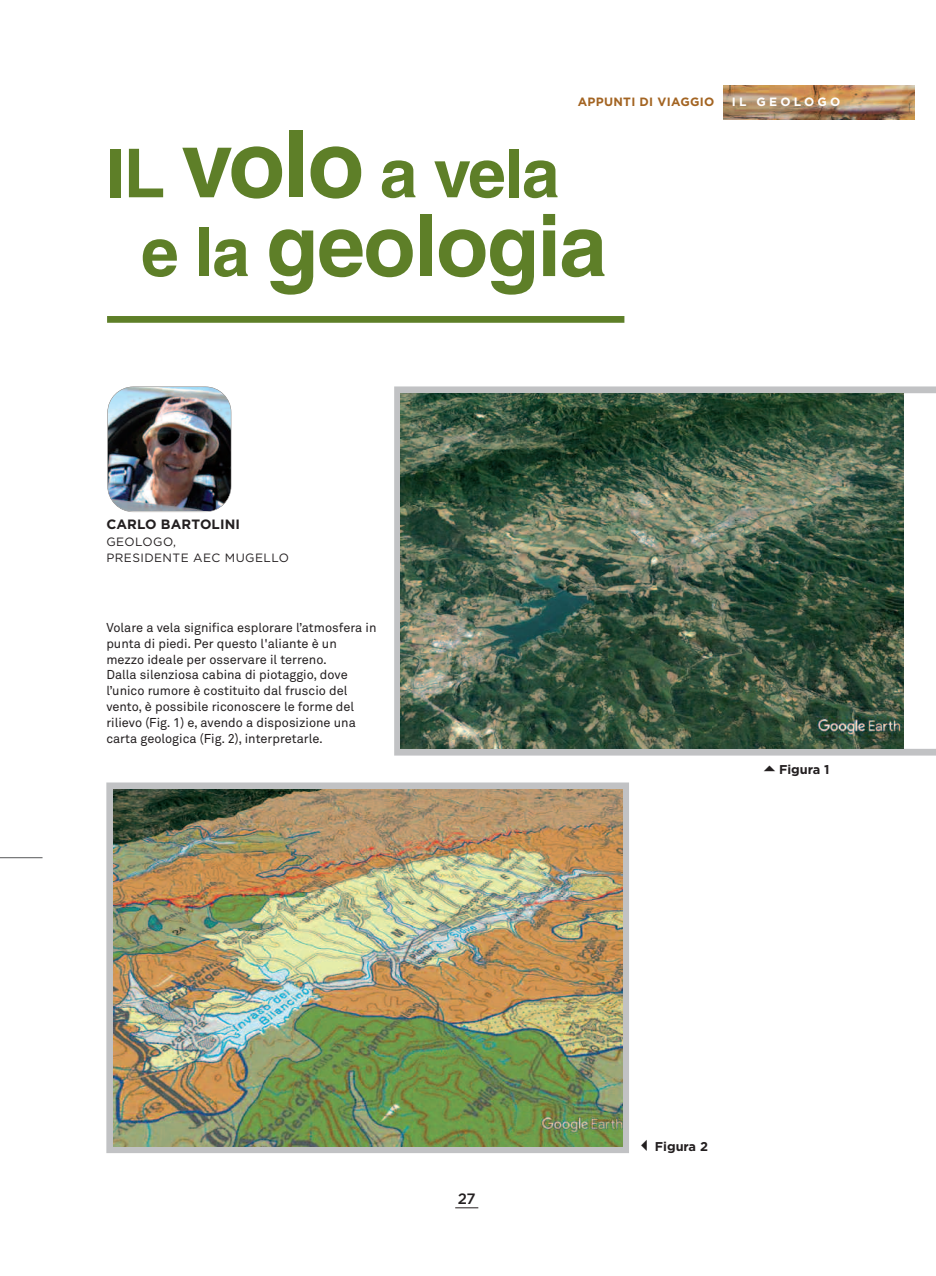
<style>
.page{position:relative;width:936px;height:1276px;background:#fff}
.page>*{position:absolute;margin:0;border:0;box-sizing:border-box;transform-origin:0 0}
.t1{font:700 85.65px "Helvetica LT Std";letter-spacing:-.02em;color:#5e7f28}
.t2{font:700 67.5px "Helvetica LT Std";letter-spacing:-.02em;color:#5e7f28}
.t3{font:500 15px "Gotham HTF";color:#231f20}
.t4{font:700 13.5px "Gotham HTF";letter-spacing:.01em;color:#231f20}
.t5{font:12.75px/15.8px "Akkurat";color:#231f20}
.t6{font:700 12.75px "Gotham HTF";color:#231f20}
.t7{font:12px/16.5px "Gotham HTF";letter-spacing:.035em;color:#231f20}
.t8{font:700 12px "Gotham HTF";letter-spacing:.025em;color:#a36422}
.t9{font:700 12px "Gotham HTF";letter-spacing:.27em;color:#fff}
.s1{font-size:93.15px}
.s2{font-size:67.5px}
</style>
<div class="page">
<svg style="left:455px;top:1207px;width:23px;height:1px"></svg>
<img style="left:723px;top:85px;width:191px;height:34px">
<svg style="left:106px;top:782px;width:523px;height:371px;background:#bfc0be"></svg>
<img style="left:113px;top:789px;width:509px;height:357px">
<svg style="left:394px;top:386px;width:541px;height:369px"></svg>
<img style="left:401px;top:393px;width:502px;height:356px">
<img style="left:108px;top:387px;width:123px;height:124px;border-radius:26px">
<div style="left:107px;top:386px;width:124px;height:126px;border:1px solid #807f7d;border-radius:26px"></div>
<div style="left:107px;top:316px;width:517px;height:7px;background:#5e7f28"></div>
<hr style="left:0;top:857px;width:43px;height:1px;background:#57585a">
<p class="t8" style="left:577px;top:95px;width:138px">APPUNTI DI VIAGGIO</p>
<p class="t9" style="left:731px;top:95px;width:110px">IL GEOLOGO</p>
<h2 class="t2" style="left:106px;top:149px;width:454px">IL <span class="s1">volo</span> a vela</h2>
<h1 class="t1" style="left:141px;top:214px;width:467px"><span class="s2">e la</span> geologia</h1>
<p class="t4" style="left:106px;top:517px;width:135px">CARLO BARTOLINI</p>
<p class="t7" style="left:106px;top:533px;width:184px">GEOLOGO,<br>PRESIDENTE AEC MUGELLO</p>
<p class="t5" style="left:106px;top:620px;width:271px">Volare a vela significa esplorare l’atmosfera in punta di piedi. Per questo l'aliante è un mezzo ideale per osservare il terreno.<br>Dalla silenziosa cabina di piotaggio, dove l’unico rumore è costituito dal fruscio del vento, è possibile riconoscere le forme del rilievo (Fig. 1) e, avendo a disposizione una carta geologica (Fig. 2), interpretarle.</p>
<p class="t3" style="left:458px;top:1189px;width:19px">27</p>
<p class="t6" style="left:779px;top:762px;width:52px">Figura 1</p>
<p class="t6" style="left:654px;top:1139px;width:55px">Figura 2</p>
</div>
